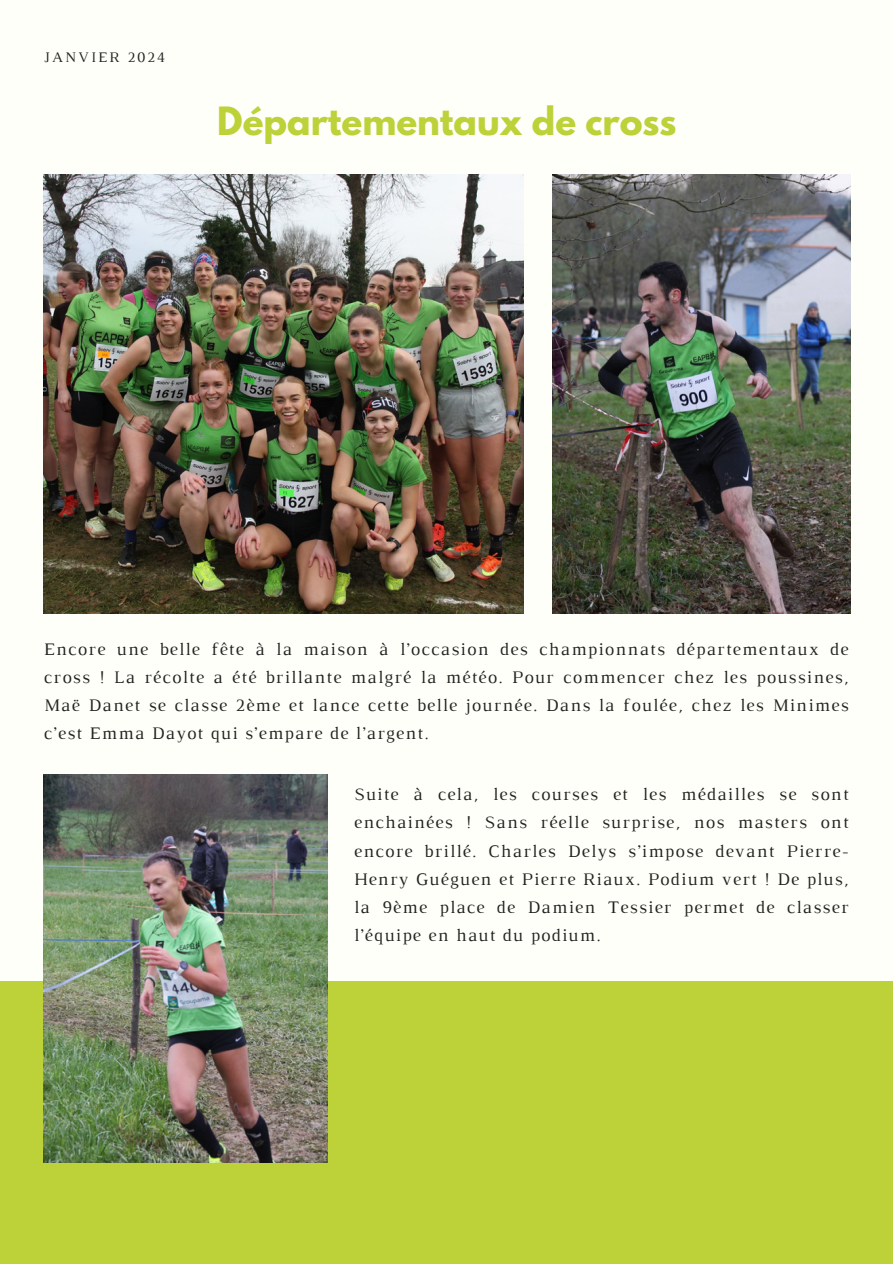
<style>
.page{position:relative;width:893px;height:1264px;background:#fff}
.page>*{position:absolute;margin:0;border:0;box-sizing:border-box;transform-origin:0 0}
.t1{font:700 34.5px "League Spartan";color:#bdd139}
.t2{font:18px/28.2px "Luthier";letter-spacing:.07em;color:#222;text-align:justify}
.t3{font:14.85px "Luthier";letter-spacing:.14em;color:#222}
</style>
<div class="page">
<div style="left:0;top:0;width:892px;height:1263px;background:#fffff9"></div>
<div style="left:0;top:981px;width:892px;height:282px;background:#bdd139"></div>
<img style="left:44px;top:174px;width:479px;height:439px">
<img style="left:552px;top:174px;width:298px;height:439px">
<img style="left:44px;top:774px;width:283px;height:388px">
<h1 class="t3" style="left:44px;top:52px;width:123px">JANVIER 2024</h1>
<p class="t1" style="left:217px;top:104px;width:460px">Départementaux de cross</p>
<p class="t2" style="left:44px;top:636px;width:806px">Encore une belle fête à la maison à l’occasion des championnats départementaux de cross ! La récolte a été brillante malgré la météo. Pour commencer chez les poussines, Maë Danet se classe 2ème et lance cette belle journée. Dans la foulée, chez les Minimes c’est Emma Dayot qui s’empare de l’argent.</p>
<p class="t2" style="left:354px;top:781px;width:496px">Suite à cela, les courses et les médailles se sont enchainées ! Sans réelle surprise, nos masters ont encore brillé. Charles Delys s’impose devant Pierre-Henry Guéguen et Pierre Riaux. Podium vert ! De plus, la 9ème place de Damien Tessier permet de classer l’équipe en haut du podium.</p>
</div>
